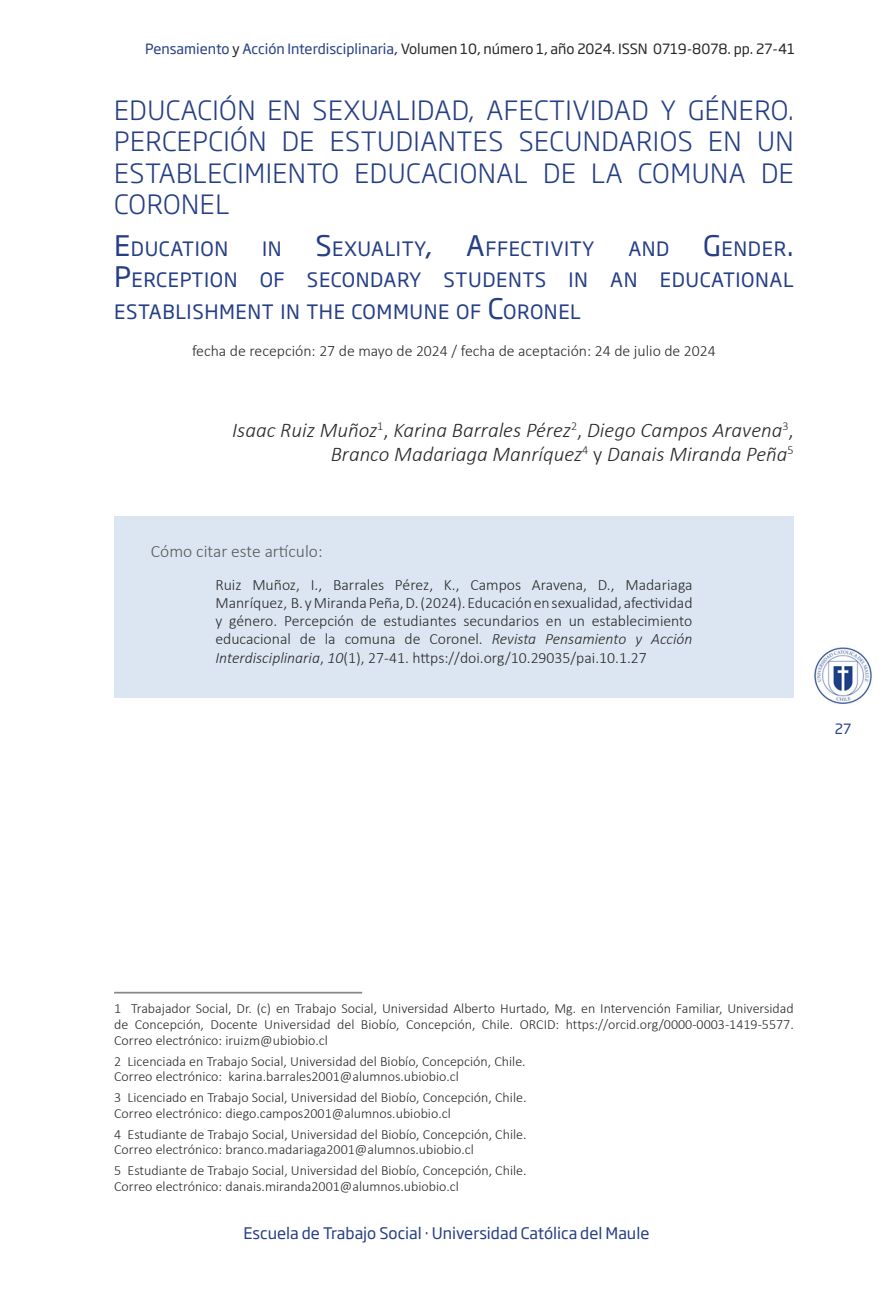
<style>
.page{position:relative;width:893px;height:1290px;background:#fff}
.page>*{position:absolute;margin:0;border:0;box-sizing:border-box;transform-origin:0 0}
.t1{font:300 26.25px/31.5px "Soho Gothic Pro";letter-spacing:.02em;color:#253e85;text-align:justify}
.t2{font:italic 300 21px/24.2px "Calibri";color:#282829;text-align:right}
.t3{font:19.6px/31.5px "Soho Gothic Pro";letter-spacing:.03em;color:#253e85;text-align:justify}
.t4{font:300 17.5px "Calibri";color:#58585a}
.t5{font:300 15.75px/18px "Calibri";color:#282829;text-align:justify}
.t6{font:15.75px "Soho Gothic Pro";color:#253e85}
.t7{font:300 14px/15.8px "Calibri";color:#282829}
.t8{font:14px "Soho Gothic Pro";color:#282829}
.t9{font:14px "Soho Gothic Pro";color:#253e85}
.s1{color:#253e85}
.s2{font-size:28px}
.s3{font-style:normal}
.s4{font-style:italic}
</style>
<div class="page">
<img style="left:814px;top:647px;width:58px;height:57px">
<div style="left:114px;top:516px;width:680px;height:181px;background:#dce6f2"></div>
<hr style="left:114px;top:992px;width:248px;height:1px;background:#87888a">
<p class="t8" style="left:145px;top:38px;width:651px"><span class="s1">Pensamiento</span> y <span class="s1">Acción Interdisciplinaria</span>, Volumen 10, número 1, año 2024. ISSN 0719-8078. pp. 27-41</p>
<h1 class="t1" style="left:114px;top:93px;width:681px">EDUCACIÓN EN SEXUALIDAD, AFECTIVIDAD Y GÉNERO.<br>PERCEPCIÓN DE ESTUDIANTES SECUNDARIOS EN UN ESTABLECIMIENTO EDUCACIONAL DE LA COMUNA DE CORONEL</h1>
<h3 class="t3" style="left:114px;top:232px;width:116px"><span class="s2">E</span>DUCATION</h3>
<h3 class="t3" style="left:262px;top:232px;width:334px">IN <span class="s2">S</span>EXUALITY<span class="s2">, A</span>FFECTIVITY</h3>
<h3 class="t3" style="left:114px;top:232px;width:681px;text-indent:514px">AND <span class="s2">G</span>ENDER<span class="s2">.<br>P</span>ERCEPTION OF SECONDARY STUDENTS IN AN EDUCATIONAL ESTABLISHMENT IN THE COMMUNE OF <span class="s2">C</span>ORONEL</h3>
<p class="t5" style="left:192px;top:341px;width:525px">fecha de recepción: 27 de mayo de 2024 / fecha de aceptación: 24 de julio de 2024</p>
<h2 class="t2" style="left:232px;top:418px;width:563px">Isaac Ruiz Muñoz<sup>1</sup><span class="s3">,</span> Karina Barrales Pérez<sup>2</sup><span class="s3">,</span> Diego Campos Aravena<sup>3</sup><span class="s3">,<br></span>Branco Madariaga Manríquez<sup>4</sup> <span class="s3">y</span> Danais Miranda Peña<sup>5</sup></h2>
<p class="t4" style="left:151px;top:540px;width:173px">Cómo citar este artículo:</p>
<p class="t5" style="left:215px;top:576px;width:479px">Ruiz Muñoz, I., Barrales Pérez, K., Campos Aravena, D., Madariaga Manríquez, B. y Miranda Peña, D. (2024). Educación en sexualidad, afectividad y género. Percepción de estudiantes secundarios en un establecimiento educacional de la comuna de Coronel. <span class="s4">Revista Pensamiento y Acción Interdisciplinaria</span>, <span class="s4">10</span>(1), 27-41. https://doi.org/10.29035/pai.10.1.27</p>
<p class="t9" style="left:835px;top:717px;width:18px">27</p>
<p class="t7" style="left:114px;top:1001px;width:681px;text-align:justify">1 Trabajador Social, Dr. (c) en Trabajo Social, Universidad Alberto Hurtado, Mg. en Intervención Familiar, Universidad de Concepción, Docente Universidad del Biobío, Concepción, Chile. ORCID: https://orcid.org/0000-0003-1419-5577.<br>Correo electrónico: iruizm@ubiobio.cl</p>
<p class="t7" style="left:114px;top:1053px;width:413px">2 Licenciada en Trabajo Social, Universidad del Biobío, Concepción, Chile.<br>Correo electrónico: karina.barrales2001@alumnos.ubiobio.cl</p>
<p class="t7" style="left:114px;top:1089px;width:414px">3 Licenciado en Trabajo Social, Universidad del Biobío, Concepción, Chile.<br>Correo electrónico: diego.campos2001@alumnos.ubiobio.cl</p>
<p class="t7" style="left:114px;top:1126px;width:414px">4 Estudiante de Trabajo Social, Universidad del Biobío, Concepción, Chile.<br>Correo electrónico: branco.madariaga2001@alumnos.ubiobio.cl</p>
<p class="t7" style="left:114px;top:1162px;width:414px">5 Estudiante de Trabajo Social, Universidad del Biobío, Concepción, Chile.<br>Correo electrónico: danais.miranda2001@alumnos.ubiobio.cl</p>
<p class="t6" style="left:244px;top:1221px;width:407px">Escuela de Trabajo Social · Universidad Católica del Maule</p>
</div>
